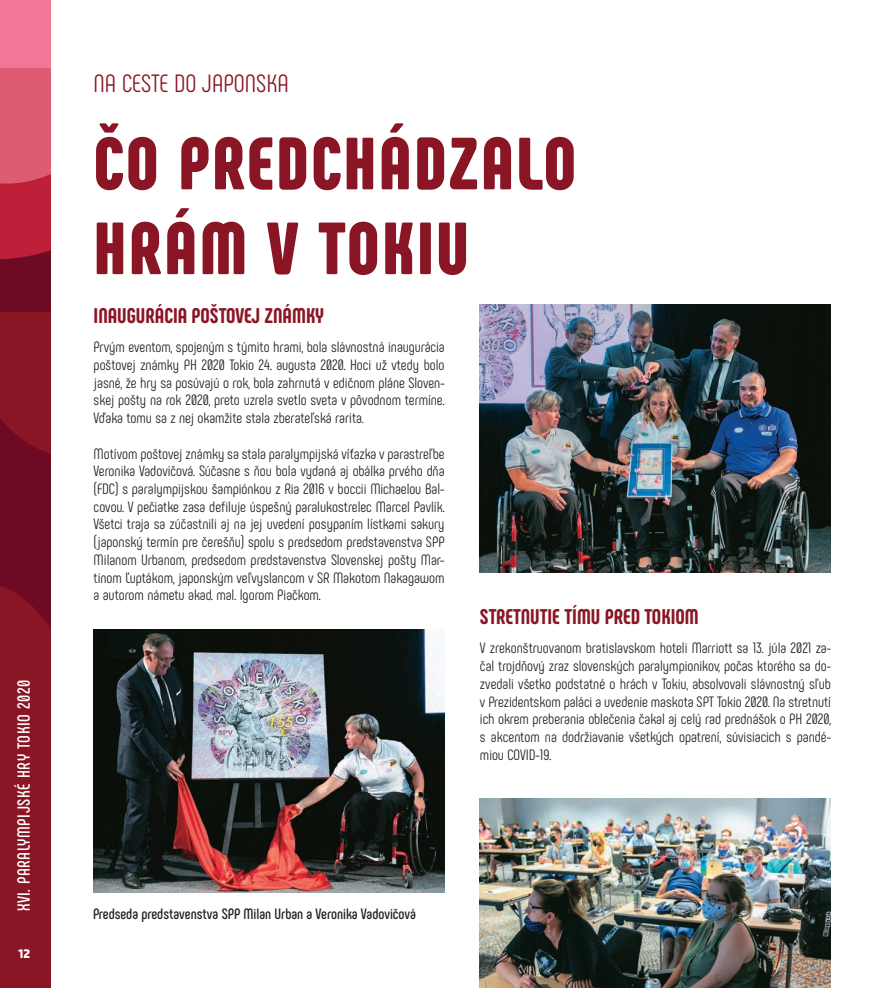
<style>
.page{position:relative;width:882px;height:988px;background:#fff}
.page>*{position:absolute;margin:0;border:0;box-sizing:border-box;transform-origin:0 0}
.t1{font:900 73.75px/84.8px "Phenomena";letter-spacing:.035em;color:#8a1625}
.t2{font:25px "Phenomena";color:#8a1625}
.t3{font:800 21.25px "Phenomena";color:#8a1625}
.t4{font:700 17.5px "Phenomena";letter-spacing:.035em;color:#fff}
.t5{font:15px/17.8px "Phenomena";color:#231f20;text-align:justify}
.t6{font:700 15px "Phenomena";color:#231f20}
.t7{font:800 11.88px "Skoda Pro";color:#fff}
</style>
<div class="page">
<div style="left:0;top:0;width:51px;height:988px;background:#6f0a24"></div>
<div style="left:0;top:184px;width:51px;height:75px;background:#be1f39"></div>
<div style="left:0;top:68px;width:51px;height:116px;background:#dd5c72"></div>
<div style="left:0;top:586px;width:51px;height:402px;background:#8a1625"></div>
<div style="left:0;top:0;width:52px;height:68px;background:#f27796"></div>
<svg style="left:0;top:312px;width:51px;height:142px;background:#871424"></svg>
<div style="left:51px;top:0;width:831px;height:988px;background:#fff"></div>
<img style="left:94px;top:629px;width:350px;height:264px">
<img style="left:480px;top:305px;width:351px;height:267px">
<img style="left:480px;top:799px;width:350px;height:189px">
<p class="t4" style="left:17px;top:911px;width:233px;rotate:-90deg">XVI. PARALYMPIJSKÉ HRY TOKIO 2020</p>
<p class="t7" style="left:19px;top:946px;width:13px">12</p>
<h2 class="t2" style="left:94px;top:74px;width:197px">NA CESTE DO JAPONSKA</h2>
<h1 class="t1" style="left:94px;top:129px;width:484px">ČO PREDCHÁDZALO<br>HRÁM V TOKIU</h1>
<h3 class="t3" style="left:94px;top:303px;width:232px">INAUGURÁCIA POŠTOVEJ ZNÁMKY</h3>
<p class="t5" style="left:94px;top:340px;width:352px">Prvým eventom, spojeným s týmito hrami, bola slávnostná inaugurácia poštovej známky PH 2020 Tokio 24. augusta 2020. Hoci už vtedy bolo jasné, že hry sa posúvajú o rok, bola zahrnutá v edičnom pláne Sloven&shy;skej pošty na rok 2020, preto uzrela svetlo sveta v pôvodnom termíne.<br>Vďaka tomu sa z nej okamžite stala zberateľská rarita.</p>
<p class="t5" style="left:94px;top:446px;width:352px">Motívom poštovej známky sa stala paralympijská víťazka v parastreľbe Veronika Vadovičová. Súčasne s ňou bola vydaná aj obálka prvého dňa (FDC) s paralympijskou šampiónkou z Ria 2016 v boccii Michaelou Bal&shy;covou. V pečiatke zasa defiluje úspešný paralukostrelec Marcel Pavlík.<br>Všetci traja sa zúčastnili aj na jej uvedení posypaním lístkami sakury (japonský termín pre čerešňu) spolu s predsedom predstavenstva SPP Milanom Urbanom, predsedom predstavenstva Slovenskej pošty Mar&shy;tinom Ľuptákom, japonským veľvyslancom v SR Makotom Nakagawom a autorom námetu akad. mal. Igorom Piačkom.</p>
<h3 class="t3" style="left:480px;top:604px;width:220px">STRETNUTIE TÍMU PRED TOKIOM</h3>
<p class="t5" style="left:480px;top:641px;width:352px">V zrekonštruovanom bratislavskom hoteli Marriott sa 13. júla 2021 za&shy;čal trojdňový zraz slovenských paralympionikov, počas ktorého sa do&shy;zvedali všetko podstatné o hrách v Tokiu, absolvovali slávnostný sľub v Prezidentskom paláci a uvedenie maskota SPT Tokio 2020. Na stretnutí ich okrem preberania oblečenia čakal aj celý rad prednášok o PH 2020, s akcentom na dodržiavanie všetkých opatrení, súvisiacich s pandé&shy;miou COVID-19.</p>
<p class="t6" style="left:93px;top:908px;width:324px">Predseda predstavenstva SPP Milan Urban a Veronika Vadovičová</p>
</div>
